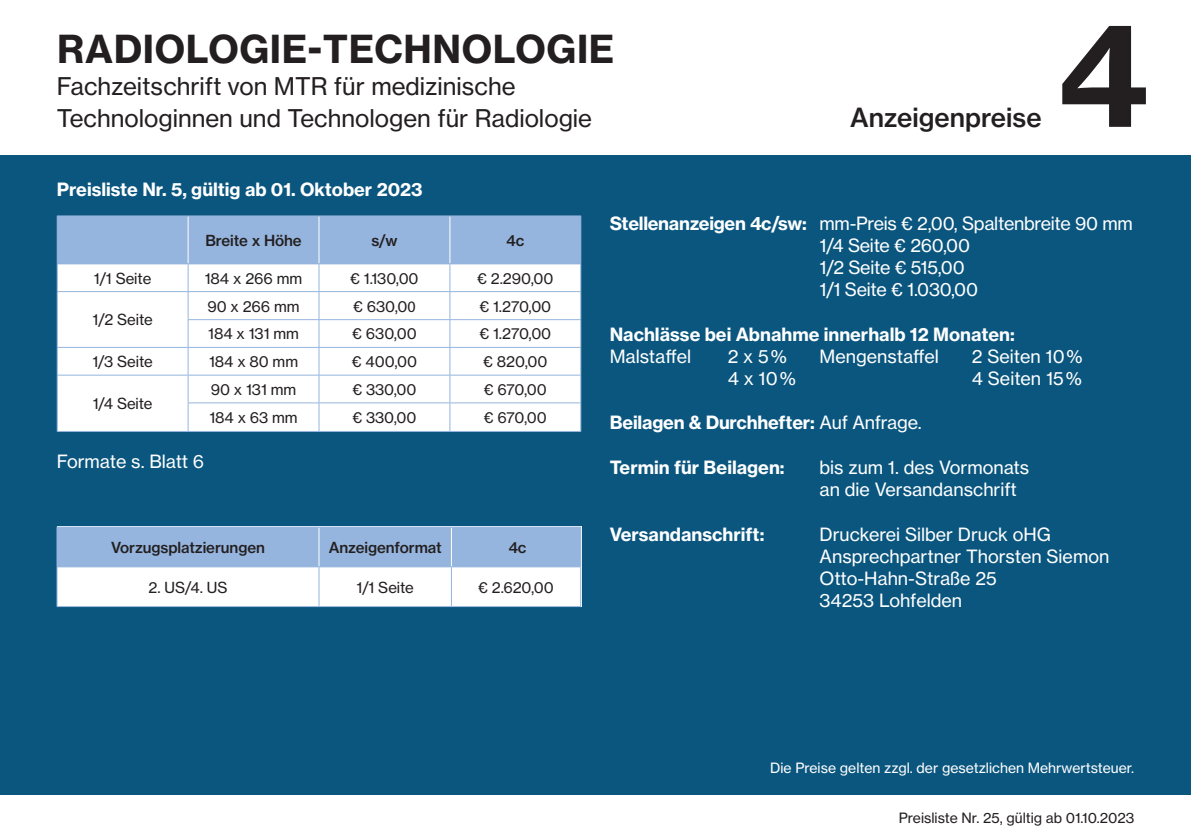
<style>
.page{position:relative;width:1191px;height:840px;background:#fff}
.page>*{position:absolute;margin:0;border:0;box-sizing:border-box;transform-origin:0 0}
.t1{font:140px "N Haas Grotesk TX Pro 75 Bd";color:#231f20}
.t2{font:38px "N Haas Grotesk TX Pro 75 Bd";letter-spacing:.015em;color:#231f20}
.t3{font:26px "N Haas Grotesk TX Pro 65 Md";color:#231f20}
.t4{font:24px/32px "N Haas Grotesk TX Pro 55 Rg";color:#231f20}
.t5{font:18px/22px "N Haas Grotesk TX Pro 55 Rg";color:#fff}
.t6{font:18px "N Haas Grotesk TX Pro 75 Bd";color:#fff}
.t7{font:15px "N Haas Grotesk TX Pro 55 Rg";letter-spacing:-.005em;color:#231f20}
.t8{font:15px "N Haas Grotesk TX Pro 65 Md";letter-spacing:-.005em;color:#231f20}
.t9{font:14px "N Haas Grotesk TX Pro 55 Rg";color:#fff}
.t10{font:14px "N Haas Grotesk TX Pro 55 Rg";color:#231f20}
.s1{font-family:"Myriad Pro";font-size:16px}
.s2{font-family:"N Haas Grotesk TX Pro 75 Bd"}
.s3{font-family:"N Haas Grotesk TX Pro 55 Rg"}
</style>
<div class="page">
<div style="left:0;top:155px;width:1191px;height:639px;background:#0a567f"></div>
<div style="left:57px;top:526px;width:524px;height:80px;background:#fff"></div>
<div style="left:58px;top:527px;width:522px;height:39px;background:#95b5de"></div>
<hr style="left:319px;top:527px;width:1px;height:39px;background:#fff">
<hr style="left:451px;top:527px;width:1px;height:39px;background:#fff">
<hr style="left:57px;top:527px;width:1px;height:39px;background:#95b5de">
<hr style="left:57px;top:526px;width:262px;height:1px;background:#95b5de">
<hr style="left:319px;top:526px;width:132px;height:1px;background:#95b5de">
<hr style="left:451px;top:526px;width:130px;height:1px;background:#95b5de">
<hr style="left:57px;top:567px;width:1px;height:39px;background:#95b5de">
<hr style="left:319px;top:567px;width:1px;height:39px;background:#95b5de">
<hr style="left:451px;top:567px;width:1px;height:39px;background:#95b5de">
<hr style="left:580px;top:567px;width:1px;height:39px;background:#95b5de">
<hr style="left:57px;top:566px;width:262px;height:1px;background:#95b5de">
<hr style="left:319px;top:566px;width:132px;height:1px;background:#95b5de">
<hr style="left:451px;top:566px;width:130px;height:1px;background:#95b5de">
<hr style="left:57px;top:606px;width:262px;height:1px;background:#95b5de">
<hr style="left:319px;top:606px;width:132px;height:1px;background:#95b5de">
<hr style="left:451px;top:606px;width:130px;height:1px;background:#95b5de">
<hr style="left:580px;top:527px;width:1px;height:39px;background:#95b5de">
<hr style="left:57px;top:215px;width:131px;height:1px;background:#95b5de">
<hr style="left:188px;top:215px;width:131px;height:1px;background:#95b5de">
<hr style="left:319px;top:215px;width:131px;height:1px;background:#95b5de">
<hr style="left:450px;top:215px;width:131px;height:1px;background:#95b5de">
<hr style="left:57px;top:431px;width:131px;height:1px;background:#95b5de">
<hr style="left:188px;top:431px;width:131px;height:1px;background:#95b5de">
<hr style="left:319px;top:431px;width:131px;height:1px;background:#95b5de">
<hr style="left:450px;top:431px;width:131px;height:1px;background:#95b5de">
<svg style="left:57px;top:216px;width:524px;height:215px;background:#e4ecf6"></svg>
<hr style="left:57px;top:263px;width:131px;height:1px;background:#95b5de">
<hr style="left:188px;top:263px;width:131px;height:1px;background:#95b5de">
<hr style="left:319px;top:263px;width:131px;height:1px;background:#95b5de">
<hr style="left:450px;top:263px;width:131px;height:1px;background:#95b5de">
<h2 class="t2" style="left:57px;top:25px;width:559px">RADIOLOGIE-TECHNOLOGIE</h2>
<h3 class="t4" style="left:57px;top:70px;width:537px">Fachzeitschrift von MTR für medizinische<br>Technologinnen und Technologen für Radiologie</h3>
<p class="t6" style="left:57px;top:178px;width:367px">Preisliste Nr. 5, gültig ab 01. Oktober 2023</p>
<h3 class="t3" style="left:850px;top:101px;width:193px">Anzeigenpreise</h3>
<h1 class="t1" style="left:1054px;top:-13px;width:93px">4</h1>
<p class="t8" style="left:205px;top:231px;width:98px">Breite x Höhe</p>
<p class="t8" style="left:371px;top:231px;width:28px">s/w</p>
<p class="t8" style="left:506px;top:231px;width:20px">4c</p>
<p class="t7" style="left:94px;top:269px;width:59px">1/1 Seite</p>
<p class="t7" style="left:205px;top:269px;width:99px">184 x 266 mm</p>
<p class="t7" style="left:350px;top:269px;width:70px">€ 1.130,00</p>
<p class="t7" style="left:477px;top:269px;width:78px">€ 2.290,00</p>
<p class="t7" style="left:92px;top:310px;width:62px">1/2 Seite</p>
<p class="t7" style="left:207px;top:296px;width:94px">90 x 266 mm</p>
<p class="t7" style="left:353px;top:297px;width:64px">€ 630,0<span class="s1">0</span></p>
<p class="t7" style="left:479px;top:296px;width:73px">€ 1.270,00</p>
<p class="t7" style="left:208px;top:324px;width:92px">184 x 131 mm</p>
<p class="t7" style="left:352px;top:324px;width:66px">€ 630,00</p>
<p class="t7" style="left:479px;top:324px;width:73px">€ 1.270,00</p>
<p class="t7" style="left:92px;top:352px;width:62px">1/3 Seite</p>
<p class="t7" style="left:209px;top:352px;width:91px">184 x 80 mm</p>
<p class="t7" style="left:352px;top:352px;width:67px">€ 400,00</p>
<p class="t7" style="left:483px;top:352px;width:66px">€ 820,00</p>
<p class="t7" style="left:93px;top:394px;width:61px">1/4 Seite</p>
<p class="t7" style="left:211px;top:380px;width:87px">90 x 131 mm</p>
<p class="t7" style="left:352px;top:380px;width:66px">€ 330,00</p>
<p class="t7" style="left:484px;top:380px;width:65px">€ 670,00</p>
<p class="t7" style="left:209px;top:408px;width:90px">184 x 63 mm</p>
<p class="t7" style="left:352px;top:408px;width:66px">€ 330,00</p>
<p class="t7" style="left:484px;top:408px;width:65px">€ 670,00</p>
<p class="t5" style="left:57px;top:450px;width:149px">Formate s. Blatt 6</p>
<p class="t8" style="left:111px;top:537px;width:155px">Vorzugsplatzierungen</p>
<p class="t8" style="left:329px;top:537px;width:114px">Anzeigenformat</p>
<p class="t8" style="left:508px;top:537px;width:20px">4c</p>
<p class="t7" style="left:148px;top:577px;width:80px">2. US/4. US</p>
<p class="t7" style="left:356px;top:577px;width:59px">1/1 Seite</p>
<p class="t7" style="left:478px;top:577px;width:77px">€ 2.620,00</p>
<p class="t5" style="left:819px;top:212px;width:315px;text-indent:-210px"><span class="s2">Stellenanzeigen 4c/sw:</span> mm-Preis € 2,00, Spaltenbreite 90 mm<br>1/4 Seite € 260,00<br>1/2 Seite € 515,00<br>1/1 Seite € 1.030,00</p>
<p class="t6" style="left:609px;top:322px;width:406px">Nachlässe bei Abnahme innerhalb 12 Monaten:</p>
<p class="t5" style="left:609px;top:345px;width:83px">Malstaffel</p>
<p class="t5" style="left:727px;top:345px;width:61px">2 x 5 %</p>
<p class="t5" style="left:819px;top:345px;width:121px">Mengenstaffel</p>
<p class="t5" style="left:971px;top:345px;width:112px">2 Seiten 10 %</p>
<p class="t5" style="left:727px;top:367px;width:70px">4 x 10 %</p>
<p class="t5" style="left:972px;top:367px;width:111px">4 Seiten 15 %</p>
<p class="t6" style="left:610px;top:411px;width:313px">Beilagen &amp; Durchhefter: <span class="s3">Auf Anfrage.</span></p>
<p class="t6" style="left:610px;top:456px;width:176px">Termin für Beilagen:</p>
<p class="t5" style="left:819px;top:456px;width:211px">bis zum 1. des Vormonats an die Versandanschrift</p>
<p class="t6" style="left:610px;top:522px;width:156px">Versandanschrift:</p>
<p class="t5" style="left:819px;top:523px;width:291px">Druckerei Silber Druck oHG<br>Ansprechpartner Thorsten Siemon<br>Otto-Hahn-Straße 25<br>34253 Lohfelden</p>
<p class="t9" style="left:770px;top:758px;width:365px">Die Preise gelten zzgl. der gesetzlichen Mehrwertsteuer.</p>
<p class="t10" style="left:899px;top:808px;width:237px">Preisliste Nr. 25, gültig ab 01.10.2023</p>
</div>
